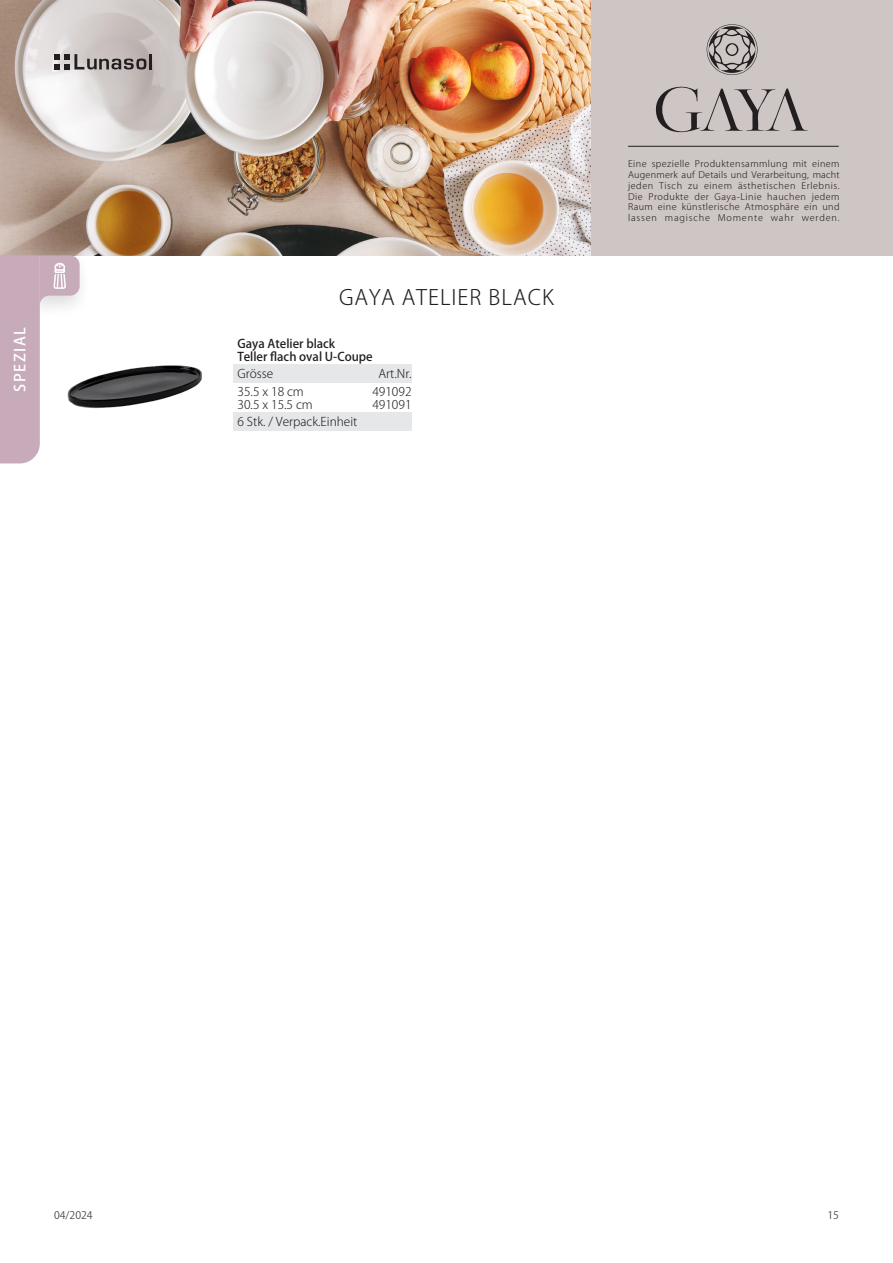
<style>
.page{position:relative;width:893px;height:1263px;background:#fff}
.page>*{position:absolute;margin:0;border:0;box-sizing:border-box;transform-origin:0 0}
.t1{font:300 21px "Koz Go Pr 6 N";letter-spacing:.05em;color:#201d1e}
.t2{font:500 15px "Koz Go Pr 6 N";letter-spacing:.1em;color:#fff}
.Even{font:300 12px "Koz Go Pr 6 N";color:#231f20}
.t3{font:500 12px "Koz Go Pr 6 N";color:#231f20}
.t4{font:10.5px "Koz Go Pr 6 N";color:#4d4d4c}
.t5{font:300 9px/10.8px "Koz Go Pr 6 N";letter-spacing:.09em;color:#231f20;text-align:justify}
</style>
<div class="page">
<div style="left:589px;top:0;width:304px;height:255px;background:#cec6c4"></div>
<hr style="left:628px;top:146px;width:211px;height:1px;background:#231f20">
<img style="left:0;top:0;width:590px;height:255px">
<svg style="left:655px;top:86px;width:153px;height:47px"></svg>
<svg style="left:706px;top:24px;width:51px;height:51px"></svg>
<hr style="left:149px;top:54px;width:3px;height:15px;background:#231f20">
<svg style="left:54px;top:54px;width:92px;height:15px"></svg>
<div style="left:23px;top:249px;width:69px;height:74px;background:#231f20;opacity:.15"></div>
<svg style="left:0;top:255px;width:80px;height:208px"></svg>
<div style="left:233px;top:365px;width:179px;height:18px;background:#e6e7e9"></div>
<div style="left:233px;top:412px;width:179px;height:18px;background:#e6e7e9"></div>
<img style="left:63px;top:344px;width:139px;height:85px">
<p class="t1" style="left:339px;top:285px;width:216px">GAYA ATELIER BLACK</p>
<p class="t2" style="left:12px;top:392px;width:66px;rotate:-90deg">SPEZIAL</p>
<p class="t3" style="left:238px;top:337px;width:99px">Gaya Atelier black</p>
<p class="t3" style="left:238px;top:350px;width:137px">Teller flach oval U-Coupe</p>
<p class="Even" style="left:238px;top:367px;width:37px">Grösse</p>
<p class="Even" style="left:378px;top:367px;width:35px">Art.Nr.</p>
<p class="Even" style="left:372px;top:385px;width:41px">491092</p>
<p class="Even" style="left:372px;top:398px;width:41px">491091</p>
<p class="Even" style="left:238px;top:385px;width:68px">35.5 x 18 cm</p>
<p class="Even" style="left:238px;top:398px;width:77px">30.5 x 15.5 cm</p>
<p class="Even" style="left:238px;top:415px;width:121px">6 Stk. / Verpack.Einheit</p>
<p class="t5" style="left:628px;top:159px;width:213px">Eine spezielle Produktensammlung mit einem Augenmerk auf Details und Verarbeitung, macht jeden Tisch zu einem ästhetischen Erlebnis.<br>Die Produkte der Gaya-Linie hauchen jedem Raum eine künstlerische Atmosphäre ein und lassen magische Momente wahr werden.</p>
<p class="t4" style="left:54px;top:1209px;width:40px">04/2024</p>
<p class="t4" style="left:827px;top:1209px;width:13px">15</p>
</div>
